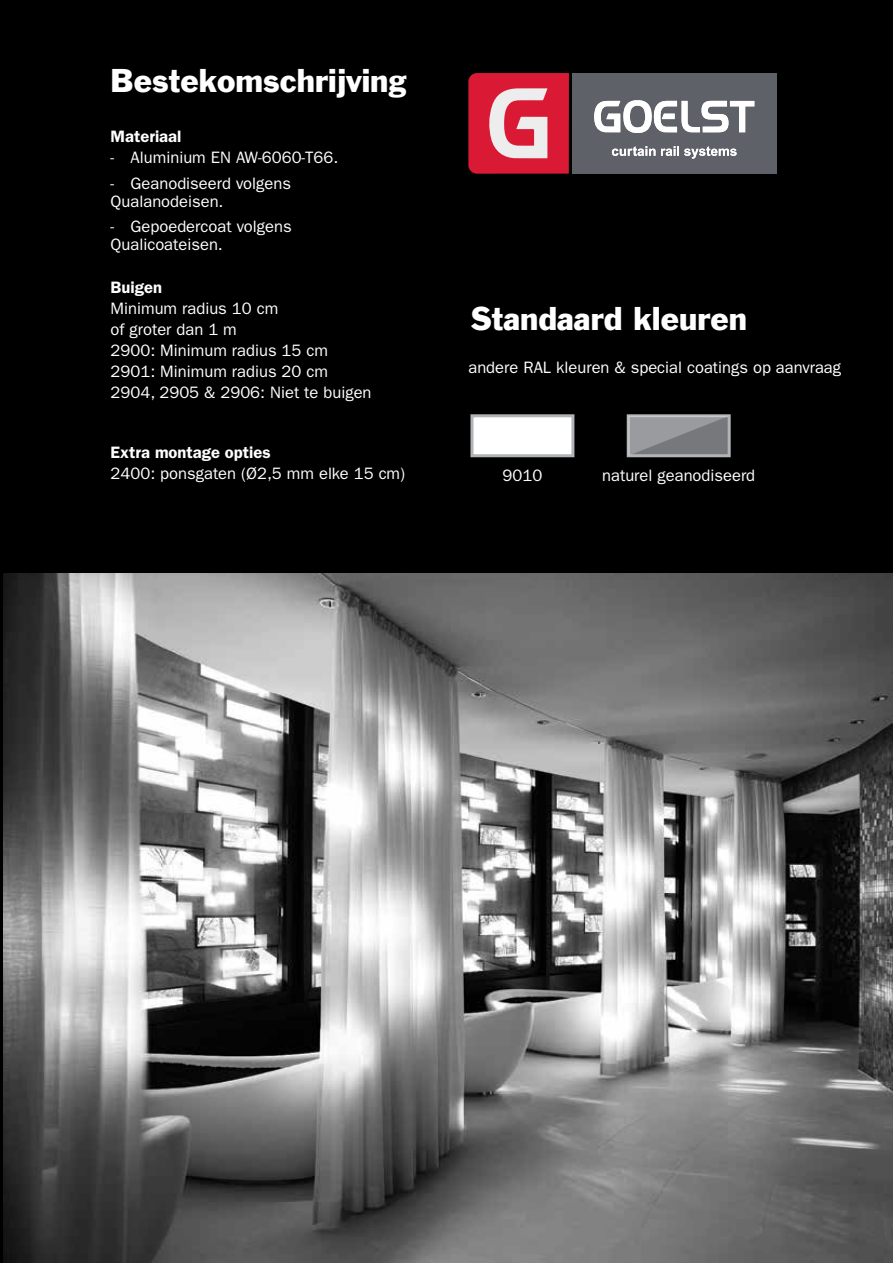
<style>
.page{position:relative;width:893px;height:1263px;background:#000}
.page>*{position:absolute;margin:0;border:0;box-sizing:border-box;transform-origin:0 0}
.t1{font:30.15px "Franklin Gothic";color:#fff}
.t2{font:16.5px/21.1px "ITC Franklin Gothic Std";color:#fff}
.t3{font:600 16.5px "ITC Franklin Gothic Std";color:#fff}
</style>
<div class="page">
<div style="left:572px;top:73px;width:204px;height:100px;background:#5e6168"></div>
<svg style="left:468px;top:73px;width:101px;height:100px;background:#dc4c60"></svg>
<svg style="left:594px;top:100px;width:160px;height:33px"></svg>
<svg style="left:612px;top:146px;width:43px;height:10px"></svg>
<svg style="left:661px;top:146px;width:76px;height:13px"></svg>
<div style="left:472px;top:416px;width:101px;height:40px;background:#fff"></div>
<div style="left:470px;top:414px;width:104px;height:43px;border:3px solid #b1b4b6"></div>
<img style="left:4px;top:574px;width:889px;height:689px">
<svg style="left:627px;top:414px;width:104px;height:43px;background:#8e9093"></svg>
<h1 class="t1" style="left:111px;top:61px;width:298px">Bestekomschrijving</h1>
<p class="t3" style="left:111px;top:126px;width:72px">Materiaal</p>
<p class="t2" style="left:111px;top:147px;width:229px">- Aluminium EN AW-6060-T66.</p>
<p class="t2" style="left:111px;top:174px;width:182px;line-height:18px">- Geanodiseerd volgens<br>Qualanodeisen.</p>
<p class="t2" style="left:111px;top:218px;width:183px;line-height:18px">- Gepoedercoat volgens<br>Qualicoateisen.</p>
<p class="t3" style="left:111px;top:277px;width:53px">Buigen</p>
<p class="t2" style="left:111px;top:298px;width:262px">Minimum radius 10 cm<br>of groter dan 1 m<br>2900: Minimum radius 15 cm<br>2901: Minimum radius 20 cm<br>2904, 2905 &amp; 2906: Niet te buigen</p>
<h1 class="t1" style="left:470px;top:299px;width:278px">Standaard kleuren</h1>
<p class="t2" style="left:468px;top:357px;width:374px">andere RAL kleuren &amp; special coatings op aanvraag</p>
<p class="t3" style="left:111px;top:443px;width:162px">Extra montage opties</p>
<p class="t2" style="left:111px;top:463px;width:296px">2400: ponsgaten (Ø2,5 mm elke 15 cm)</p>
<p class="t2" style="left:503px;top:465px;width:41px">9010</p>
<p class="t2" style="left:602px;top:465px;width:155px">naturel geanodiseerd</p>
</div>
